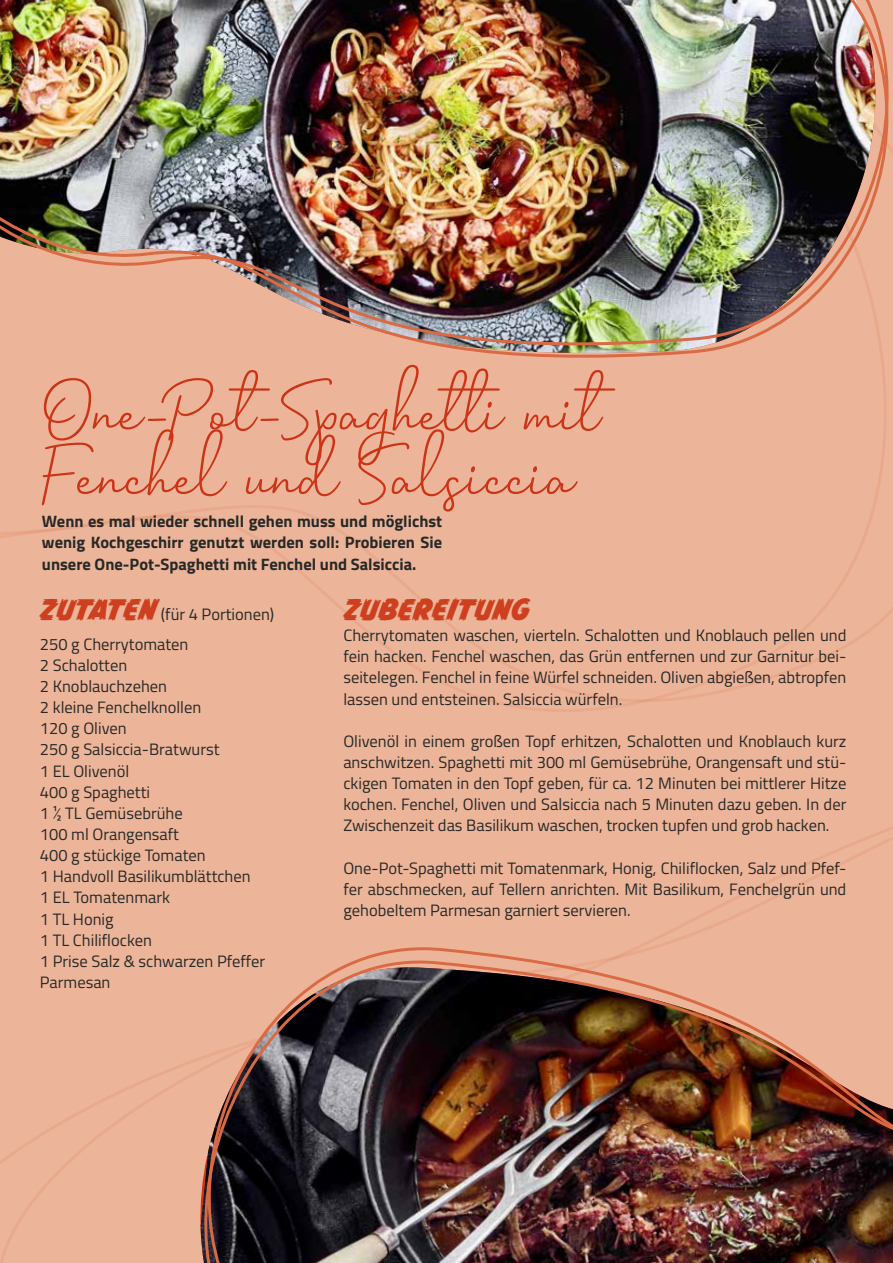
<style>
.page{position:relative;width:893px;height:1263px;background:#fff}
.page>*{position:absolute;margin:0;border:0;box-sizing:border-box;transform-origin:0 0}
.t1{font:73.5px/64.5px "Celliad";color:#cc3417}
.t2{font:36px "CC Monster Mash";color:#ce3f1f}
.t3{font:16.5px/21.1px "Titillium";color:#282827;text-align:justify}
.t4{font:700 16.5px/21.1px "Titillium";color:#282827;text-align:justify}
.s1{font-family:"CC Monster Mash";font-size:36px;color:#ce3f1f}
</style>
<div class="page">
<div style="left:0;top:757px;width:893px;height:506px;background:#ecb599"></div>
<div style="left:0;top:383px;width:893px;height:374px;background:#ecb599"></div>
<img style="left:0;top:0;width:893px;height:383px">
<img style="left:126px;top:930px;width:767px;height:333px">
<h1 class="t1" style="left:42px;top:371px;width:559px">One-Pot-Spaghetti mit<br>Fenchel und Salsiccia</h1>
<p class="t4" style="left:42px;top:510px;width:402px">Wenn es mal wieder schnell gehen muss und möglichst wenig Kochgeschirr genutzt werden soll: Probieren Sie unsere One-Pot-Spaghetti mit Fenchel und Salsiccia.</p>
<p class="t3" style="left:40px;top:598px;width:236px;line-height:29.7px"><span class="s1">ZUTATEN</span>(für 4 Portionen)<br>250 g Cherrytomaten</p>
<p class="t3" style="left:40px;top:654px;width:227px;text-align:left">2 Schalotten<br>2 Knoblauchzehen<br>2 kleine Fenchelknollen<br>120 g Oliven<br>250 g Salsiccia-Bratwurst<br>1 EL Olivenöl<br>400 g Spaghetti<br>1 ½ TL Gemüsebrühe<br>100 ml Orangensaft<br>400 g stückige Tomaten<br>1 Handvoll Basilikumblättchen<br>1 EL Tomatenmark<br>1 TL Honig<br>1 TL Chiliflocken<br>1 Prise Salz &amp; schwarzen Pfeffer<br>Parmesan</p>
<h2 class="t2" style="left:343px;top:586px;width:188px">ZUBEREITUNG</h2>
<p class="t3" style="left:343px;top:624px;width:505px">Cherrytomaten waschen, vierteln. Schalotten und Knoblauch pellen und fein hacken. Fenchel waschen, das Grün entfernen und zur Garnitur bei&shy;seitelegen. Fenchel in feine Würfel schneiden. Oliven abgießen, abtropfen lassen und entsteinen. Salsiccia würfeln.</p>
<p class="t3" style="left:343px;top:730px;width:505px">Olivenöl in einem großen Topf erhitzen, Schalotten und Knoblauch kurz anschwitzen. Spaghetti mit 300 ml Gemüsebrühe, Orangensaft und stü&shy;ckigen Tomaten in den Topf geben, für ca. 12 Minuten bei mittlerer Hitze kochen. Fenchel, Oliven und Salsiccia nach 5 Minuten dazu geben. In der Zwischenzeit das Basilikum waschen, trocken tupfen und grob hacken.</p>
<p class="t3" style="left:343px;top:857px;width:505px">One-Pot-Spaghetti mit Tomatenmark, Honig, Chiliflocken, Salz und Pfef&shy;fer abschmecken, auf Tellern anrichten. Mit Basilikum, Fenchelgrün und gehobeltem Parmesan garniert servieren.</p>
</div>
